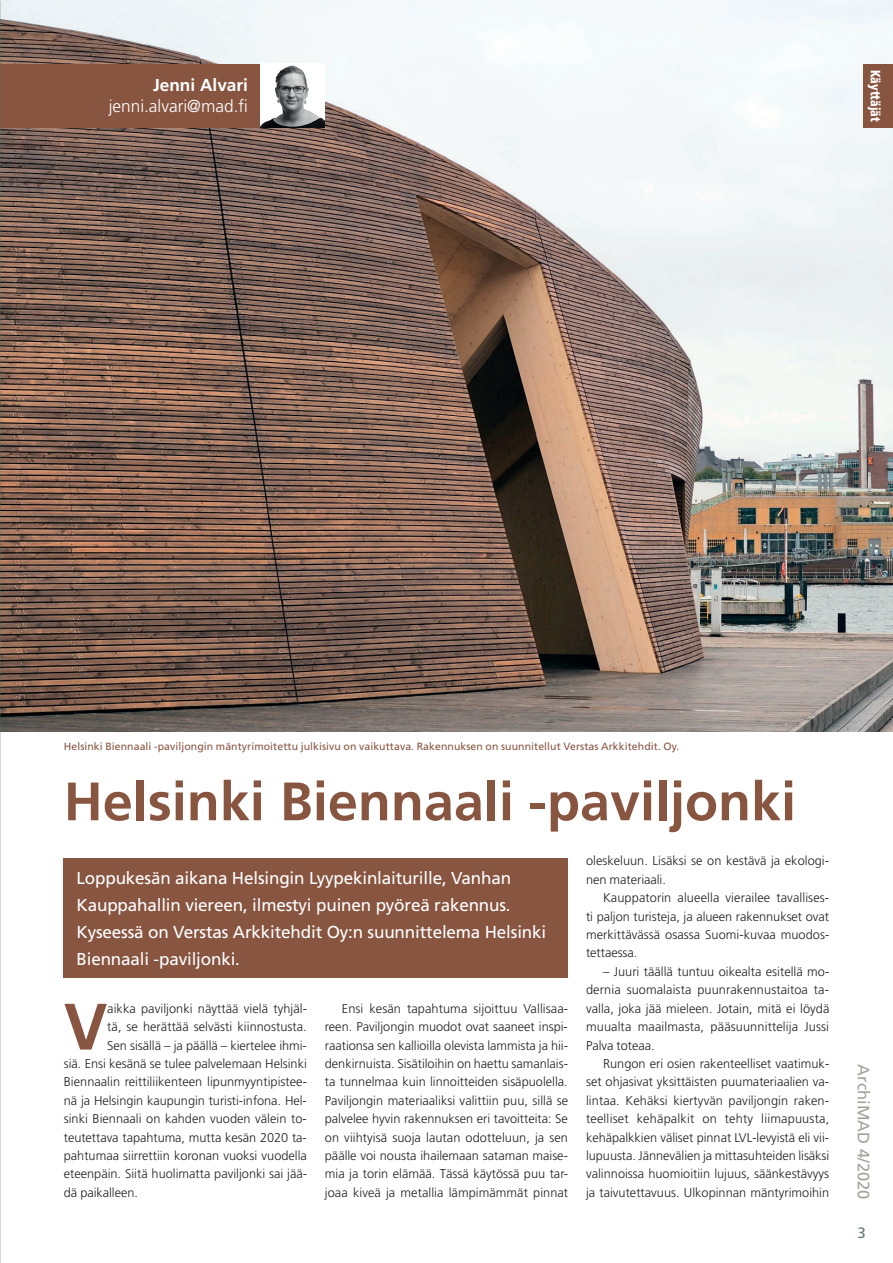
<style>
.page{position:relative;width:893px;height:1263px;background:#fff}
.page>*{position:absolute;margin:0;border:0;box-sizing:border-box;transform-origin:0 0}
.t1{font:700 65.55px "Frutiger";color:#885541}
.t2{font:700 54px "Frutiger";color:#885541}
.t3{font:17.25px/27px "Frutiger";letter-spacing:-.01em;color:#fff}
.t4{font:300 17.25px "Frutiger";color:#fff}
.t5{font:700 17.25px "Frutiger";color:#fff}
.t6{font:16.5px "Frutiger";color:#9da49a}
.t7{font:15px "Frutiger";color:#667979}
.t8{font:900 13.5px "Frutiger";color:#fff;scale:.8 1}
.t9{font:300 12.75px/18.5px "Frutiger";color:#231f20;text-align:justify}
.t10{font:10.5px "Frutiger";letter-spacing:.005em;color:#885541}
</style>
<div class="page">
<img style="left:0;top:0;width:893px;height:731px">
<div style="left:0;top:64px;width:261px;height:64px;background:#885541"></div>
<div style="left:64px;top:858px;width:504px;height:119px;background:#885541"></div>
<div style="left:863px;top:64px;width:30px;height:64px;background:#885541"></div>
<img style="left:261px;top:64px;width:64px;height:64px">
<h3 class="t5" style="left:153px;top:75px;width:96px">Jenni Alvari</h3>
<h3 class="t4" style="left:109px;top:96px;width:141px">jenni.alvari@mad.fi</h3>
<p class="t8" style="left:884px;top:70px;width:67px;rotate:90deg">Käyttäjät</p>
<p class="t10" style="left:64px;top:740px;width:617px">Helsinki Biennaali -paviljongin mäntyrimoitettu julkisivu on vaikuttava. Rakennuksen on suunnitellut Verstas Arkkitehdit. Oy.</p>
<h2 class="t2" style="left:64px;top:770px;width:734px">Helsinki Biennaali -paviljonki</h2>
<h3 class="t3" style="left:77px;top:864px;width:471px">Loppukesän aikana Helsingin Lyypekinlaiturille, Vanhan Kauppahallin viereen, ilmestyi puinen pyöreä rakennus.<br>Kyseessä on Verstas Arkkitehdit Oy:n suunnittelema Helsinki Biennaali -paviljonki.</h3>
<h1 class="t1" style="left:64px;top:988px;width:45px">V</h1>
<p class="t9" style="left:107px;top:999px;width:201px">aikka paviljonki näyttää vielä tyhjäl-</p>
<p class="t9" style="left:586px;top:852px;width:244px">oleskeluun. Lisäksi se on kestävä ja ekologi&shy;nen materiaali.</p>
<p class="t9" style="left:586px;top:888px;width:245px;text-indent:17px">Kauppatorin alueella vierailee tavallises&shy;ti paljon turisteja, ja alueen rakennukset ovat merkittävässä osassa Suomi-kuvaa muodos&shy;tettaessa.</p>
<p class="t9" style="left:586px;top:962px;width:245px;text-indent:17px">– Juuri täällä tuntuu oikealta esitellä mo&shy;dernia suomalaista puunrakennustaitoa ta&shy;valla, joka jää mieleen. Jotain, mitä ei löydä muualta maailmasta, pääsuunnittelija Jussi Palva toteaa.</p>
<p class="t9" style="left:586px;top:1054px;width:245px;text-indent:17px">Rungon eri osien rakenteelliset vaatimuk&shy;set ohjasivat yksittäisten puumateriaalien va&shy;lintaa. Kehäksi kiertyvän paviljongin raken&shy;teelliset kehäpalkit on tehty liimapuusta, kehäpalkkien väliset pinnat LVL-levyistä eli vii&shy;lupuusta. Jännevälien ja mittasuhteiden lisäksi valinnoissa huomioitiin lujuus, säänkestävyys ja taivutettavuus. Ulkopinnan mäntyrimoihin</p>
<p class="t9" style="left:325px;top:999px;width:245px;text-indent:17px">Ensi kesän tapahtuma sijoittuu Vallisaa&shy;reen. Paviljongin muodot ovat saaneet inspi&shy;raationsa sen kallioilla olevista lammista ja hii&shy;denkirnuista. Sisätiloihin on haettu samanlais&shy;ta tunnelmaa kuin linnoitteiden sisäpuolella.<br>Paviljongin materiaaliksi valittiin puu, sillä se palvelee hyvin rakennuksen eri tavoitteita: Se on viihtyisä suoja lautan odotteluun, ja sen päälle voi nousta ihailemaan sataman maise&shy;mia ja torin elämää. Tässä käytössä puu tar&shy;joaa kiveä ja metallia lämpimämmät pinnat</p>
<p class="t9" style="left:107px;top:1017px;width:201px">tä, se herättää selvästi kiinnostusta.</p>
<p class="t9" style="left:107px;top:1036px;width:201px">Sen sisällä – ja päällä – kiertelee ihmi-</p>
<p class="t9" style="left:64px;top:1054px;width:245px">siä. Ensi kesänä se tulee palvelemaan Helsinki</p>
<p class="t9" style="left:64px;top:1073px;width:245px">Biennaalin reittiliikenteen lipunmyyntipistee-</p>
<p class="t9" style="left:64px;top:1091px;width:245px">nä ja Helsingin kaupungin turisti-infona. Hel-</p>
<p class="t9" style="left:64px;top:1109px;width:244px">sinki Biennaali on kahden vuoden välein to-</p>
<p class="t9" style="left:64px;top:1128px;width:245px">teutettava tapahtuma, mutta kesän 2020 ta-</p>
<p class="t9" style="left:64px;top:1146px;width:245px">pahtumaa siirrettiin koronan vuoksi vuodella</p>
<p class="t9" style="left:64px;top:1165px;width:245px">eteenpäin. Siitä huolimatta paviljonki sai jää-</p>
<p class="t9" style="left:64px;top:1183px;width:76px">dä paikalleen.</p>
<p class="t6" style="left:873px;top:1064px;width:136px;rotate:90deg">ArchiMAD 4/2020</p>
<p class="t7" style="left:858px;top:1224px;width:10px">3</p>
</div>
